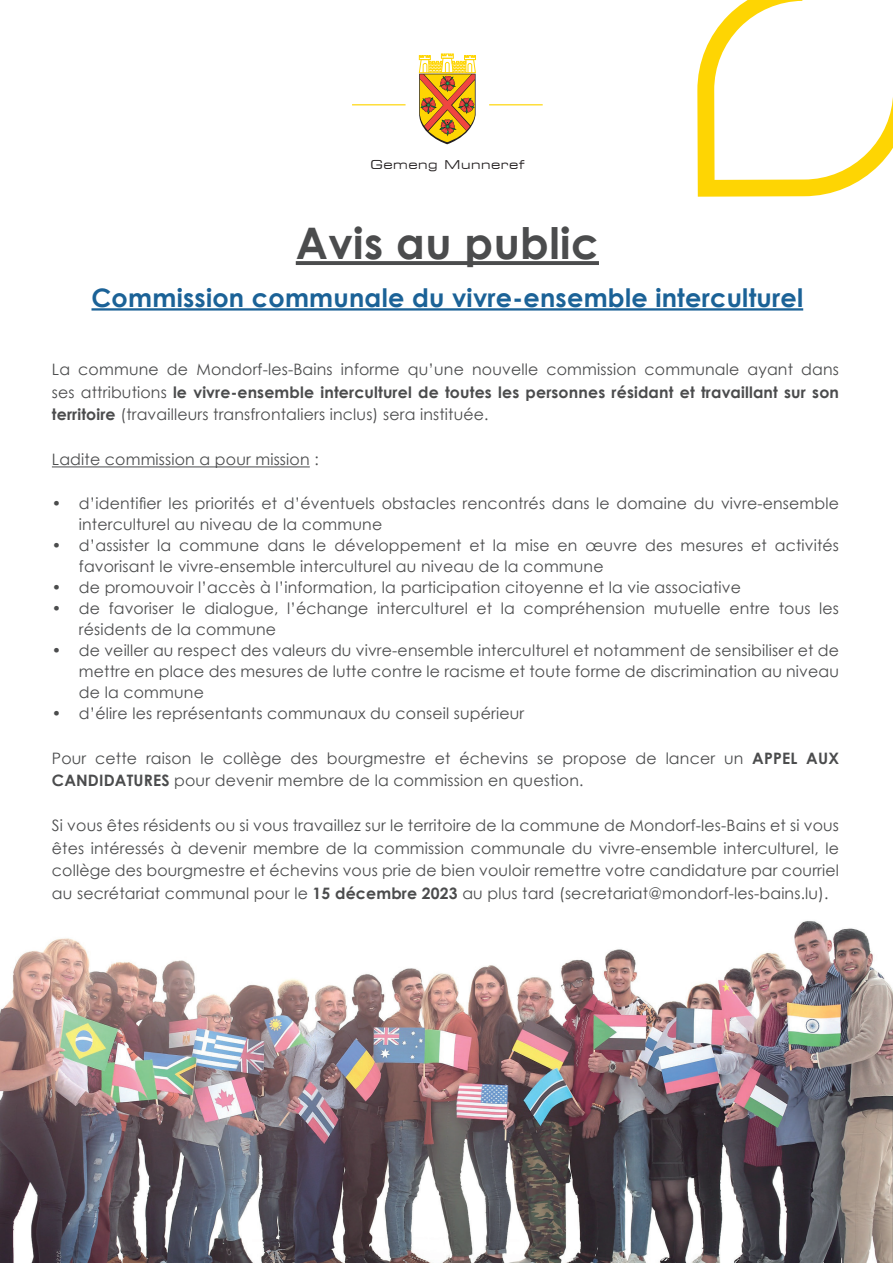
<style>
.page{position:relative;width:893px;height:1263px;background:#fff}
.page>*{position:absolute;margin:0;border:0;box-sizing:border-box;transform-origin:0 0}
.t1{font:700 43.5px "Century Gothic";letter-spacing:.01em;color:#4b4c4d}
.t2{font:700 25.5px "Century Gothic";letter-spacing:.01em;color:#1b6297}
.t3{font:15.75px/22.5px "Century Gothic";letter-spacing:.01em;color:#4b4c4d}
.t4{font:expanded 12px "Square 721 BT";letter-spacing:.05em;color:#231f20}
.s1{font-weight:700}
</style>
<div class="page">
<hr style="left:352px;top:104px;width:54px;height:1px;background:#fed503">
<hr style="left:489px;top:104px;width:54px;height:1px;background:#fed503">
<svg style="left:419px;top:53px;width:57px;height:91px"></svg>
<svg style="left:296px;top:261px;width:303px;height:4px"></svg>
<hr style="left:91px;top:308px;width:712px;height:3px;background:#1b6297">
<hr style="left:52px;top:466px;width:258px;height:1px;background:#4b4c4d">
<svg style="left:697px;top:0;width:196px;height:197px"></svg>
<img style="left:1px;top:921px;width:892px;height:342px">
<p class="t4" style="left:370px;top:157px;width:155px">Gemeng Munneref</p>
<h1 class="t1" style="left:296px;top:210px;width:305px">Avis au public</h1>
<h2 class="t2" style="left:91px;top:278px;width:713px">Commission communale du vivre-ensemble interculturel</h2>
<p class="t3" style="left:52px;top:358px;width:789px;text-align:justify">La commune de Mondorf-les-Bains informe qu’une nouvelle commission communale ayant dans ses attributions <span class="s1">le vivre-ensemble interculturel de toutes les personnes résidant et travaillant sur son territoire</span> (travailleurs transfrontaliers inclus) sera instituée.</p>
<p class="t3" style="left:52px;top:448px;width:268px">Ladite commission a pour mission :</p>
<p class="t3" style="left:79px;top:492px;width:762px;line-height:21px;text-indent:-27px">• d’identifier les priorités et d’éventuels obstacles rencontrés dans le domaine du vivre-ensemble interculturel au niveau de la commune</p>
<p class="t3" style="left:79px;top:534px;width:762px;line-height:21px;text-indent:-27px">• d’assister la commune dans le développement et la mise en œuvre des mesures et activités favorisant le vivre-ensemble interculturel au niveau de la commune</p>
<p class="t3" style="left:52px;top:576px;width:691px">• de promouvoir l’accès à l’information, la participation citoyenne et la vie associative</p>
<p class="t3" style="left:79px;top:597px;width:762px;line-height:21px;text-indent:-27px">• de favoriser le dialogue, l’échange interculturel et la compréhension mutuelle entre tous les résidents de la commune</p>
<p class="t3" style="left:79px;top:639px;width:762px;line-height:21px;text-align:justify;text-indent:-27px">• de veiller au respect des valeurs du vivre-ensemble interculturel et notamment de sensibiliser et de mettre en place des mesures de lutte contre le racisme et toute forme de discrimination au niveau de la commune</p>
<p class="t3" style="left:52px;top:702px;width:474px">• d’élire les représentants communaux du conseil supérieur</p>
<p class="t3" style="left:52px;top:747px;width:789px">Pour cette raison le collège des bourgmestre et échevins se propose de lancer un <span class="s1">APPEL AUX<br>CANDIDATURES</span> pour devenir membre de la commission en question.</p>
<p class="t3" style="left:52px;top:814px;width:789px;text-align:justify">Si vous êtes résidents ou si vous travaillez sur le territoire de la commune de Mondorf-les-Bains et si vous êtes intéressés à devenir membre de la commission communale du vivre-ensemble interculturel, le collège des bourgmestre et échevins vous prie de bien vouloir remettre votre candidature par courriel au secrétariat communal pour le <span class="s1">15 décembre 2023</span> au plus tard (secretariat@mondorf-les-bains.lu).</p>
</div>
